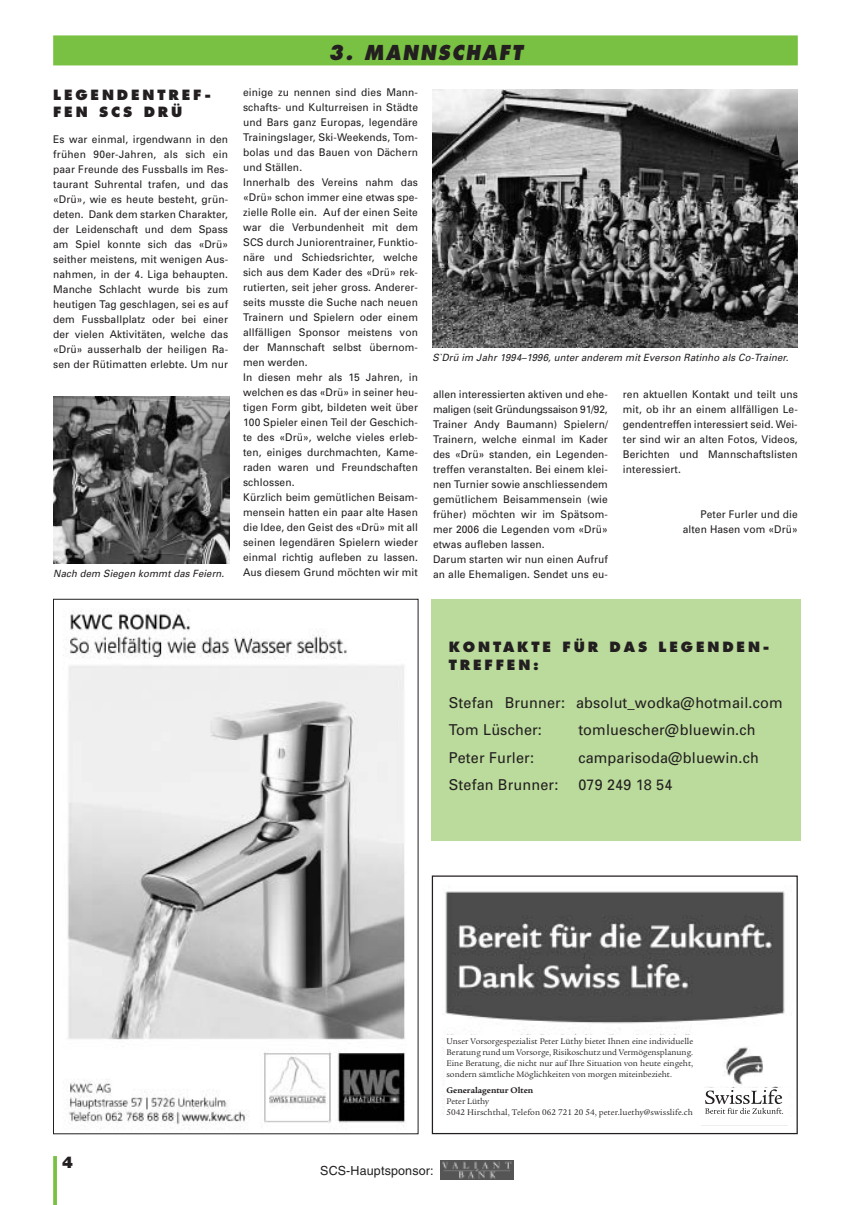
<style>
.page{position:relative;width:851px;height:1205px;background:#fff}
.page>*{position:absolute;margin:0;border:0;box-sizing:border-box;transform-origin:0 0}
.t1{font:italic 800 20px "Futura";letter-spacing:.11em;color:#231f20;scale:.9 1}
.t2{font:900 16.25px "Helvetica Neue";color:#231f20}
.t3{font:15px/27.5px "Univers";letter-spacing:.01em;color:#231f20;scale:.96 1}
.t4{font:800 13.75px/17.5px "Futura";letter-spacing:.21em;color:#231f20}
.t5{font:12.5px "Helvetica";letter-spacing:.01em;color:#231f20}
.t6{font:10.62px/15px "Univers";letter-spacing:.01em;color:#231f20;text-align:justify;scale:.96 1}
.t7{font:italic 10px "Univers";letter-spacing:.01em;color:#231f20;scale:.96 1}
.t8{font:8.88px/10.9px "Legacy Serif LT Book+TKLQSG";letter-spacing:.01em;color:#231f20;text-align:justify}
.t9{font:8.88px "Legacy Serif LT Bold+ADUHOM";color:#231f20}
</style>
<div class="page">
<svg style="left:53px;top:1156px;width:4px;height:49px"></svg>
<img style="left:440px;top:1160px;width:73px;height:19px">
<img style="left:433px;top:877px;width:355px;height:255px">
<div style="left:431px;top:875px;width:366px;height:259px;border:1px solid #231f20"></div>
<div style="left:53px;top:35px;width:744px;height:30px;background:#79c142"></div>
<svg style="left:445px;top:1035px;width:342px;height:90px"></svg>
<img style="left:63px;top:611px;width:342px;height:515px">
<img style="left:432px;top:89px;width:365px;height:258px">
<div style="left:431px;top:599px;width:369px;height:242px;background:#badb9b"></div>
<img style="left:53px;top:397px;width:176px;height:166px">
<p class="t4" style="left:53px;top:87px;width:159px">LEGENDENTREF-<br>FEN SCS DRÜ</p>
<p class="t6" style="left:53px;top:133px;width:184px">Es war einmal, irgendwann in den frühen 90er-Jahren, als sich ein paar Freunde des Fussballs im Res&shy;taurant Suhrental trafen, und das «Drü», wie es heute besteht, grün&shy;deten. Dank dem starken Charakter, der Leidenschaft und dem Spass am Spiel konnte sich das «Drü» seither meistens, mit wenigen Aus&shy;nahmen, in der 4. Liga behaupten.<br>Manche Schlacht wurde bis zum heutigen Tag geschlagen, sei es auf dem Fussballplatz oder bei einer der vielen Aktivitäten, welche das «Drü» ausserhalb der heiligen Ra&shy;sen der Rütimatten erlebte. Um nur</p>
<p class="t7" style="left:53px;top:570px;width:179px">Nach dem Siegen kommt das Feiern.</p>
<h1 class="t1" style="left:328px;top:44px;width:217px">3. MANNSCHAFT</h1>
<p class="t6" style="left:243px;top:86px;width:184px;text-align:left">einige zu nennen sind dies Mann&shy;schafts- und Kulturreisen in Städte und Bars ganz Europas, legendäre<br>Trainingslager, Ski-Weekends, Tom&shy;bolas und das Bauen von Dächern und Ställen.<br>Innerhalb des Vereins nahm das «Drü» schon immer eine etwas spe&shy;zielle Rolle ein. Auf der einen Seite war die Verbundenheit mit dem<br>SCS durch Juniorentrainer, Funktio&shy;näre und Schiedsrichter, welche sich aus dem Kader des «Drü» rek&shy;rutierten, seit jeher gross. Anderer&shy;seits musste die Suche nach neuen<br>Trainern und Spielern oder einem allfälligen Sponsor meistens von der Mannschaft selbst übernom&shy;men werden.<br>In diesen mehr als 15 Jahren, in welchen es das «Drü» in seiner heu&shy;tigen Form gibt, bildeten weit über<br>100 Spieler einen Teil der Geschich&shy;te des «Drü», welche vieles erleb&shy;ten, einiges durchmachten, Kame&shy;raden waren und Freundschaften schlossen.<br>Kürzlich beim gemütlichen Beisam&shy;mensein hatten ein paar alte Hasen die Idee, den Geist des «Drü» mit all seinen legendären Spielern wieder einmal richtig aufleben zu lassen.<br>Aus diesem Grund möchten wir mit</p>
<p class="t7" style="left:432px;top:354px;width:372px">S`Drü im Jahr 1994–1996, unter anderem mit Everson Ratinho als Co-Trainer.</p>
<p class="t6" style="left:433px;top:387px;width:184px;text-align:left">allen interessierten aktiven und ehe&shy;maligen (seit Gründungssaison 91/92, Trainer Andy Baumann) Spielern/ Trainern, welche einmal im Kader des «Drü» standen, ein Legenden&shy;treffen veranstalten. Bei einem klei&shy;nen Turnier sowie anschliessendem gemütlichem Beisammensein (wie früher) möchten wir im Spätsom&shy;mer 2006 die Legenden vom «Drü» etwas aufleben lassen.<br>Darum starten wir nun einen Aufruf an alle Ehemaligen. Sendet uns eu-</p>
<p class="t6" style="left:622px;top:387px;width:184px">ren aktuellen Kontakt und teilt uns mit, ob ihr an einem allfälligen Le&shy;gendentreffen interessiert seid. Wei&shy;ter sind wir an alten Fotos, Videos, Berichten und Mannschaftslisten interessiert.</p>
<p class="t6" style="left:682px;top:507px;width:121px;text-align:right">Peter Furler und die alten Hasen vom «Drü»</p>
<p class="t4" style="left:449px;top:639px;width:322px">KONTAKTE FÜR DAS LEGENDEN-<br>TREFFEN:</p>
<h3 class="t3" style="left:449px;top:690px;width:349px">Stefan Brunner: absolut_wodka@hotmail.com<br>Tom Lüscher:</h3>
<h3 class="t3" style="left:578px;top:718px;width:186px">tomluescher@bluewin.ch</h3>
<h3 class="t3" style="left:449px;top:745px;width:90px">Peter Furler:</h3>
<h3 class="t3" style="left:578px;top:745px;width:189px">camparisoda@bluewin.ch</h3>
<h3 class="t3" style="left:449px;top:773px;width:115px">Stefan Brunner:</h3>
<h3 class="t3" style="left:578px;top:773px;width:99px">079 249 18 54</h3>
<h2 class="t2" style="left:62px;top:1157px;width:12px">4</h2>
<p class="t8" style="left:446px;top:1036px;width:248px">Unser Vorsorgespezialist Peter Lüthy bietet Ihnen eine individuelle Beratung rund um Vorsorge, Risikoschutz und Vermögensplanung.<br>Eine Beratung, die nicht nur auf Ihre Situation von heute eingeht, sondern sämtliche Möglichkeiten von morgen miteinbezieht.</p>
<p class="t9" style="left:446px;top:1086px;width:88px">Generalagentur Olten</p>
<p class="t8" style="left:446px;top:1095px;width:248px">Peter Lüthy<br>5042 Hirschthal, Telefon 062 721 20 54, peter.luethy@swisslife.ch</p>
<p class="t5" style="left:320px;top:1165px;width:115px">SCS-Hauptsponsor:</p>
</div>
